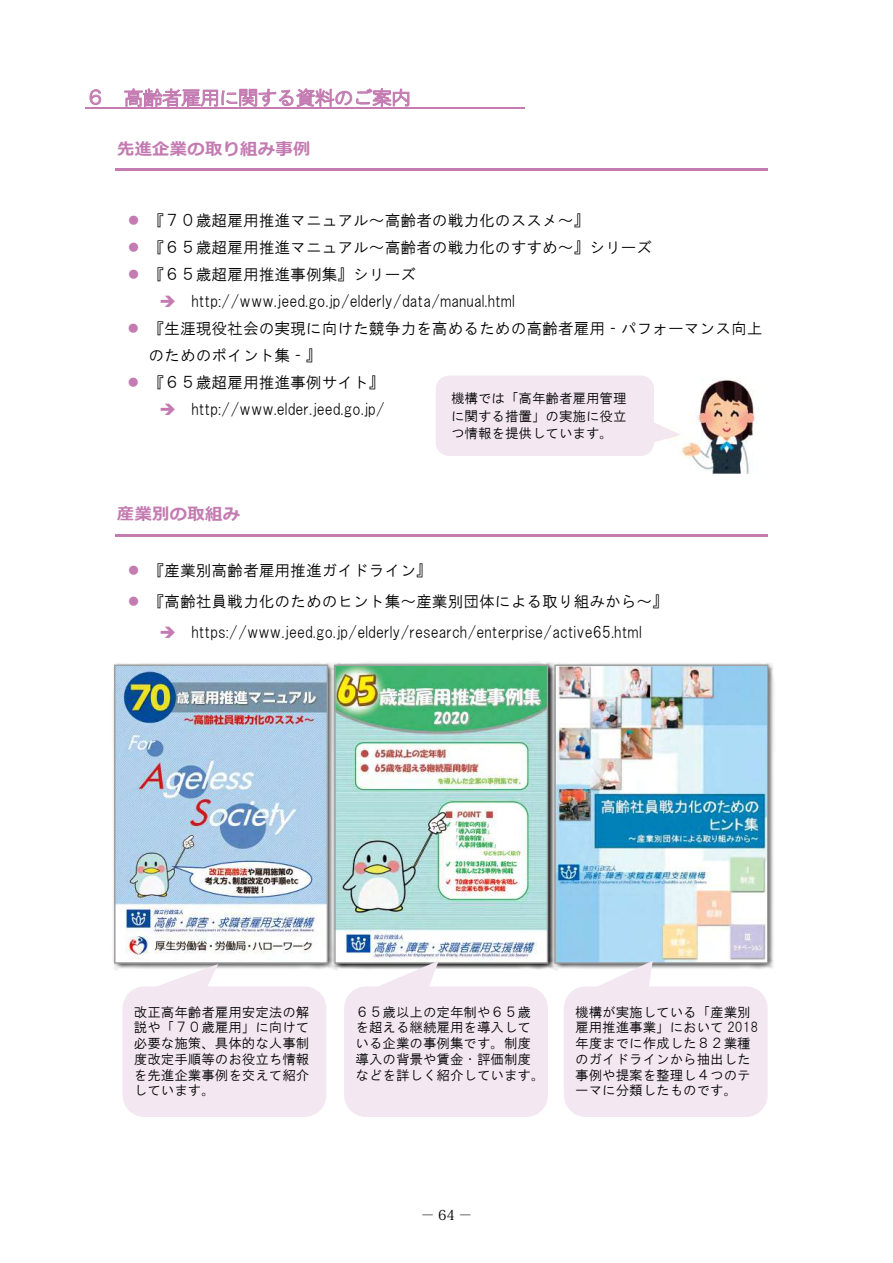
<style>
.page{position:relative;width:893px;height:1263px;background:#fff}
.page>*{position:absolute;margin:0;border:0;box-sizing:border-box;transform-origin:0 0}
.t1{font:19.5px "HGS Gothic M";letter-spacing:-.07em;color:#c37bb1;scale:1.05 1}
.t2{font:700 16.5px "Meiryo";letter-spacing:.025em;color:#c37bb1;scale:1.05 1}
.t3{font:15.75px/27px "HGS Gothic M";color:#000}
.t4{font:13.8px "Koz Min Pro";color:#000}
.t5{font:13.5px/15.8px "HGS Gothic M";color:#000;text-align:justify}
.s1{color:#c37bb1}
</style>
<div class="page">
<img style="left:681px;top:378px;width:78px;height:95px">
<hr style="left:115px;top:169px;width:653px;height:2px;background:#c37bb1">
<hr style="left:115px;top:534px;width:653px;height:3px;background:#c37bb1">
<svg style="left:436px;top:376px;width:244px;height:80px;background:#f4e9f3"></svg>
<svg style="left:90px;top:89px;width:11px;height:16px"></svg>
<svg style="left:124px;top:88px;width:285px;height:19px"></svg>
<hr style="left:85px;top:107px;width:439px;height:2px;background:#c77cb1">
<img style="left:113px;top:663px;width:218px;height:308px">
<img style="left:331px;top:662px;width:220px;height:309px">
<img style="left:551px;top:662px;width:223px;height:309px">
<img style="left:557px;top:667px;width:208px;height:294px">
<div style="left:554px;top:664px;width:214px;height:300px;border:2px solid #9fa0a0"></div>
<img style="left:117px;top:667px;width:208px;height:294px">
<div style="left:114px;top:664px;width:214px;height:300px;border:2px solid #9fa0a0"></div>
<svg style="left:123px;top:964px;width:203px;height:153px;background:#f2e8f1"></svg>
<svg style="left:564px;top:960px;width:204px;height:157px;background:#f0e7f0"></svg>
<img style="left:337px;top:667px;width:208px;height:294px">
<div style="left:334px;top:664px;width:214px;height:300px;border:2px solid #9fa0a0"></div>
<svg style="left:344px;top:960px;width:204px;height:157px;background:#f0e6ef"></svg>
<p class="t1" style="left:85px;top:88px;width:312px">６ 高齢者雇用に関する資料のご案内</p>
<p class="t2" style="left:117px;top:137px;width:186px">先進企業の取り組み事例</p>
<p class="t3" style="left:128px;top:207px;width:463px"><span class="s1">●</span> 『７０歳超雇用推進マニュアル～高齢者の戦力化のススメ～』</p>
<p class="t3" style="left:128px;top:234px;width:526px"><span class="s1">●</span> 『６５歳超雇用推進マニュアル～高齢者の戦力化のすすめ～』シリーズ</p>
<p class="t3" style="left:128px;top:261px;width:290px"><span class="s1">●</span> 『６５歳超雇用推進事例集』シリーズ</p>
<p class="t3" style="left:160px;top:288px;width:357px"><span class="s1">➔</span> http://www.jeed.go.jp/elderly/data/manual.html</p>
<p class="t3" style="left:149px;top:315px;width:616px;text-indent:-21px"><span class="s1">●</span> 『生涯現役社会の実現に向けた競争力を高めるための高齢者雇用‐パフォーマンス向上のためのポイント集‐』</p>
<p class="t3" style="left:128px;top:369px;width:259px"><span class="s1">●</span> 『６５歳超雇用推進事例サイト』</p>
<p class="t3" style="left:160px;top:396px;width:227px"><span class="s1">➔</span> http://www.elder.jeed.go.jp/</p>
<p class="t5" style="left:451px;top:389px;width:177px;line-height:17.4px">機構では「高年齢者雇用管理に関する措置」の実施に役立つ情報を提供しています。</p>
<p class="t2" style="left:117px;top:503px;width:119px">産業別の取組み</p>
<p class="t3" style="left:128px;top:557px;width:306px"><span class="s1">●</span> 『産業別高齢者雇用推進ガイドライン』</p>
<p class="t3" style="left:128px;top:588px;width:542px"><span class="s1">●</span> 『高齢社員戦力化のためのヒント集～産業別団体による取り組みから～』</p>
<p class="t3" style="left:160px;top:619px;width:484px"><span class="s1">➔</span> https://www.jeed.go.jp/elderly/research/enterprise/active65.html</p>
<p class="t5" style="left:356px;top:1004px;width:190px;text-align:left">６５歳以上の定年制や６５歳を超える継続雇用を導入している企業の事例集です。制度導入の背景や賃金・評価制度などを詳しく紹介しています。</p>
<p class="t5" style="left:134px;top:1004px;width:177px">改正高年齢者雇用安定法の解説や「７０歳雇用」に向けて必要な施策、具体的な人事制度改定手順等のお役立ち情報を先進企業事例を交えて紹介しています。</p>
<p class="t5" style="left:575px;top:1004px;width:185px;text-align:left">機構が実施している「産業別雇用推進事業」において 2018年度までに作成した８２業種のガイドラインから抽出した事例や提案を整理し４つのテーマに分類したものです。</p>
<p class="t4" style="left:421px;top:1205px;width:53px">－64－</p>
</div>
